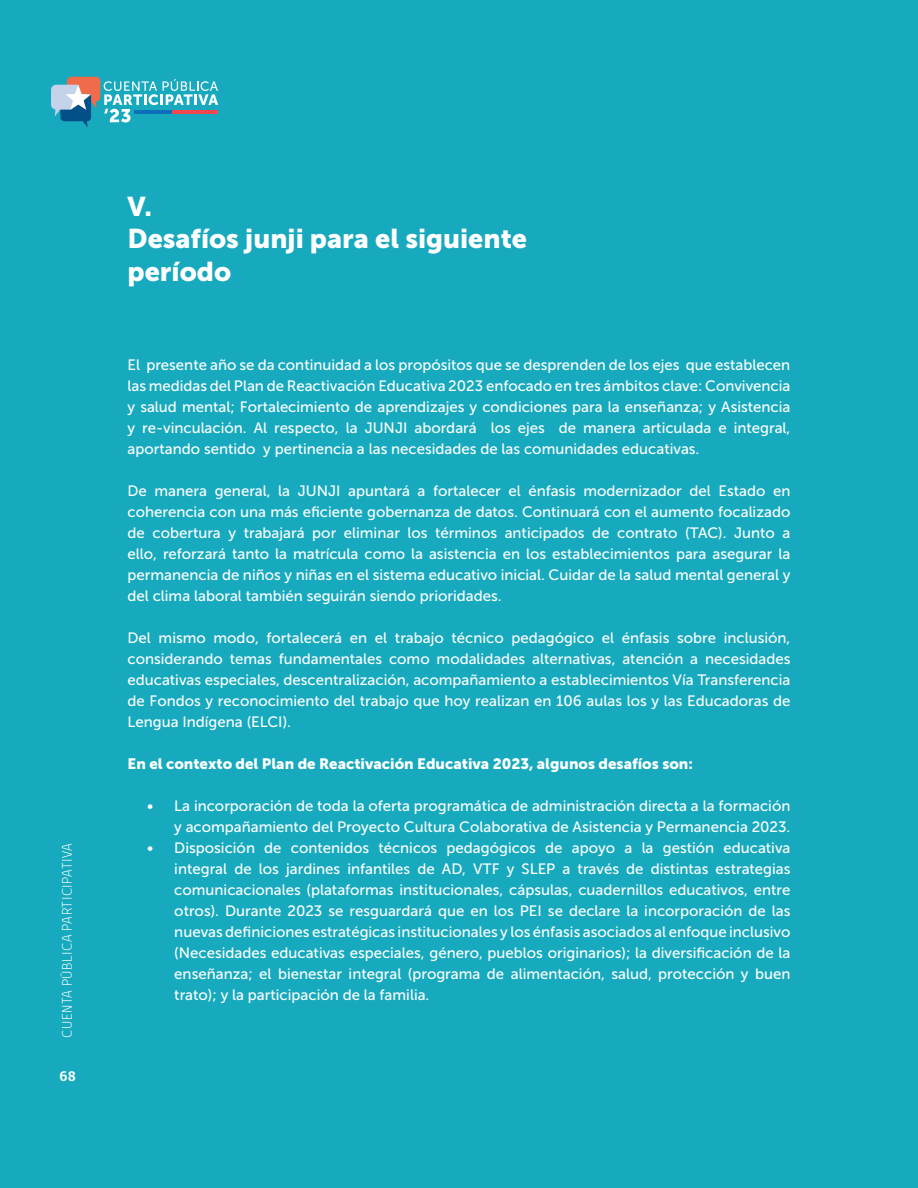
<style>
.page{position:relative;width:918px;height:1188px;background:#17aabe}
.page>*{position:absolute;margin:0;border:0;box-sizing:border-box;transform-origin:0 0}
.t1{font:27px/32.4px "Museo Sans 900";color:#fff}
.t2{font:15px/21px "Museo Sans 500";color:#fff;text-align:justify}
.t3{font:15px "Museo Sans 900";color:#fff}
.t4{font:300 14.25px "gob CL";letter-spacing:.035em;color:#fff}
.t5{font:700 14.25px "gob CL";color:#fff}
</style>
<div class="page">
<svg style="left:104px;top:79px;width:114px;height:43px"></svg>
<div style="left:67px;top:77px;width:33px;height:25px;background:#ef6b4a;border-radius:4px"></div>
<svg style="left:51px;top:85px;width:46px;height:42px"></svg>
<p class="t4" style="left:57px;top:1038px;width:196px;rotate:-90deg">CUENTA PÚBLICA PARTICIPATIVA</p>
<p class="t5" style="left:60px;top:1067px;width:18px">68</p>
<h1 class="t1" style="left:128px;top:190px;width:401px">V.<br>Desafíos junji para el siguiente período</h1>
<p class="t2" style="left:128px;top:355px;width:664px">El presente año se da continuidad a los propósitos que se desprenden de los ejes que establecen las medidas del Plan de Reactivación Educativa 2023 enfocado en tres ámbitos clave: Convivencia y salud mental; Fortalecimiento de aprendizajes y condiciones para la enseñanza; y Asistencia y re-vinculación. Al respecto, la JUNJI abordará los ejes de manera articulada e integral, aportando sentido y pertinencia a las necesidades de las comunidades educativas.</p>
<p class="t2" style="left:128px;top:481px;width:664px">De manera general, la JUNJI apuntará a fortalecer el énfasis modernizador del Estado en coherencia con una más eficiente gobernanza de datos. Continuará con el aumento focalizado de cobertura y trabajará por eliminar los términos anticipados de contrato (TAC). Junto a ello, reforzará tanto la matrícula como la asistencia en los establecimientos para asegurar la permanencia de niños y niñas en el sistema educativo inicial. Cuidar de la salud mental general y del clima laboral también seguirán siendo prioridades.</p>
<p class="t2" style="left:128px;top:628px;width:664px">Del mismo modo, fortalecerá en el trabajo técnico pedagógico el énfasis sobre inclusión, considerando temas fundamentales como modalidades alternativas, atención a necesidades educativas especiales, descentralización, acompañamiento a establecimientos Vía Transferencia de Fondos y reconocimiento del trabajo que hoy realizan en 106 aulas los y las Educadoras de Lengua Indígena (ELCI).</p>
<p class="t3" style="left:128px;top:756px;width:567px">En el contexto del Plan de Reactivación Educativa 2023, algunos desafíos son:</p>
<p class="t2" style="left:147px;top:796px;width:645px;text-align:right">• La incorporación de toda la oferta programática de administración directa a la formación y acompañamiento del Proyecto Cultura Colaborativa de Asistencia y Permanencia 2023.</p>
<p class="t2" style="left:174px;top:838px;width:618px;text-indent:-27px">• Disposición de contenidos técnicos pedagógicos de apoyo a la gestión educativa integral de los jardines infantiles de AD, VTF y SLEP a través de distintas estrategias comunicacionales (plataformas institucionales, cápsulas, cuadernillos educativos, entre otros). Durante 2023 se resguardará que en los PEI se declare la incorporación de las nuevas definiciones estratégicas institucionales y los énfasis asociados al enfoque inclusivo (Necesidades educativas especiales, género, pueblos originarios); la diversificación de la enseñanza; el bienestar integral (programa de alimentación, salud, protección y buen trato); y la participación de la familia.</p>
</div>
